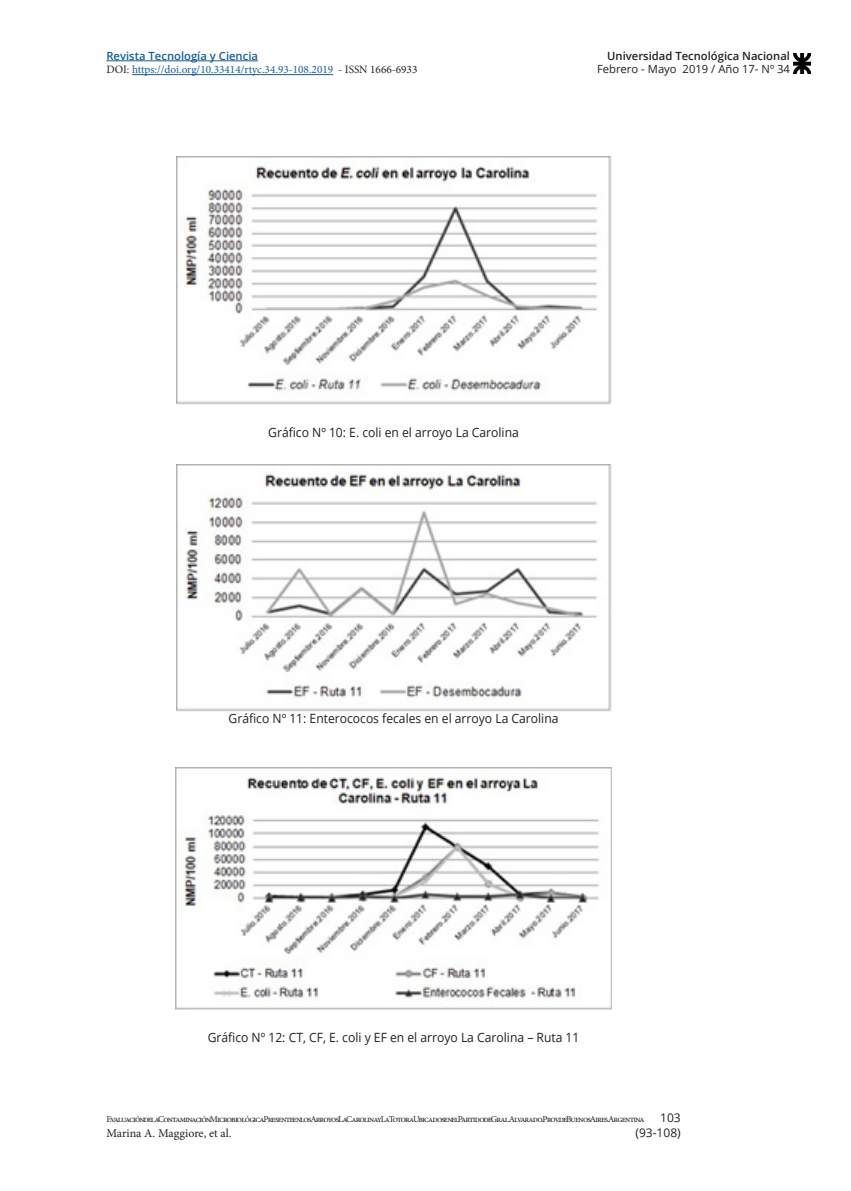
<style>
.page{position:relative;width:851px;height:1191px;background:#fff}
.page>*{position:absolute;margin:0;border:0;box-sizing:border-box;transform-origin:0 0}
.titulo_figuras_-_cua{font:12.75px "Open Sans";color:#231f20;scale:.95 1}
.t1{font:12px "Minion Pro";color:#231f20}
.t2{font:12px/15px "Open Sans";color:#231f20;text-align:right}
.t3{font:11.25px "Minion Pro";color:#175d9e}
.t4{font:600 11.25px "Open Sans";color:#231f20}
.t5{font:11.25px "Open Sans";color:#231f20}
.t6{font:600 11.25px "Open Sans";color:#175d9e}
.t7{font:9px "Minion Pro";letter-spacing:-.09em;color:#231f20}
.s1{color:#231f20}
</style>
<div class="page">
<hr style="left:106px;top:61px;width:152px;height:1px;background:#175d9e">
<hr style="left:132px;top:74px;width:201px;height:1px;background:#175d9e">
<img style="left:793px;top:54px;width:17px;height:20px">
<img style="left:176px;top:157px;width:435px;height:247px">
<img style="left:176px;top:465px;width:435px;height:247px">
<img style="left:175px;top:767px;width:436px;height:242px">
<p class="t6" style="left:106px;top:48px;width:153px">Revista Tecnología y Ciencia</p>
<p class="t3" style="left:106px;top:62px;width:312px"><span class="s1">DOI:</span> https://doi.org/10.33414/rtyc.34.93-108.2019 <span class="s1">- ISSN 1666-6933</span></p>
<p class="t4" style="left:607px;top:48px;width:184px">Universidad Tecnológica Nacional</p>
<p class="t5" style="left:597px;top:62px;width:194px">Febrero - Mayo 2019 / Año 17- Nº 34</p>
<p class="titulo_figuras_-_cua" style="left:268px;top:423px;width:265px">Gráfico Nº 10: E. coli en el arroyo La Carolina</p>
<p class="titulo_figuras_-_cua" style="left:228px;top:710px;width:349px">Gráfico Nº 11: Enterococos fecales en el arroyo La Carolina</p>
<p class="titulo_figuras_-_cua" style="left:208px;top:1028px;width:393px">Gráfico Nº 12: CT, CF, E. coli y EF en el arroyo La Carolina – Ruta 11</p>
<h2 class="t2" style="left:635px;top:1110px;width:47px">103 (93-108)</h2>
<p class="t7" style="left:106px;top:1112px;width:539px">Evaluación de la Contaminación Microbiológica Presente en los Arroyos La Carolina y La Totora Ubicados en el Partido de Gral.Alvarado.Prov.de Buenos Aires.Argentina</p>
<h2 class="t1" style="left:106px;top:1124px;width:127px">Marina A. Maggiore, et al.</h2>
</div>
